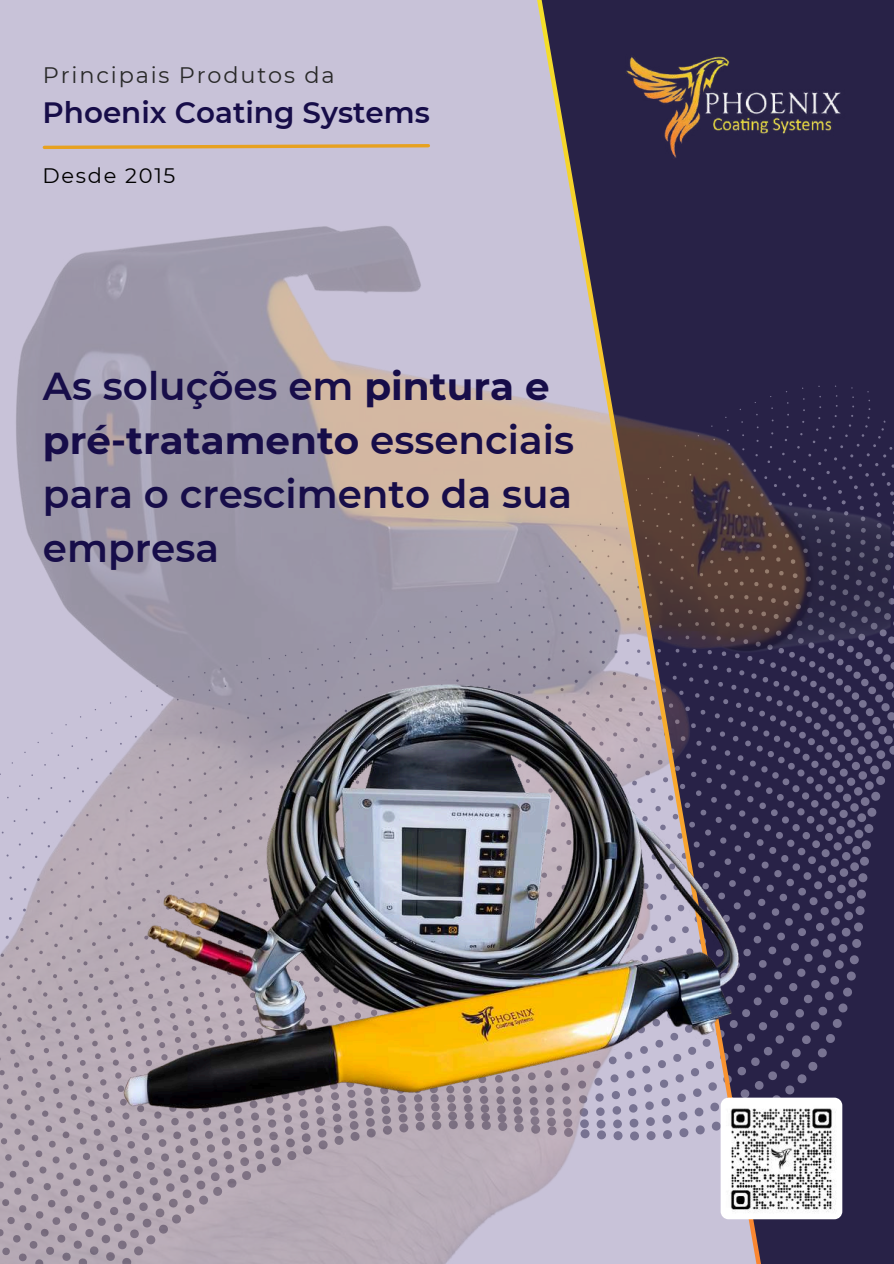
<style>
.page{position:relative;width:894px;height:1264px;background:#fff}
.page>*{position:absolute;margin:0;border:0;box-sizing:border-box;transform-origin:0 0}
.t1{font:600 38.85px/53.8px "Montserrat";color:#170d49}
.t2{font:600 29.4px "Montserrat";color:#170d49}
.t3{font:22.35px "Montserrat";letter-spacing:.08em;color:#292929}
.t4{font:21px "Montserrat";letter-spacing:.08em;color:#000}
.s1{font-weight:700}
</style>
<div class="page">
<img style="left:0;top:2px;width:890px;height:1261px">
<svg style="left:531px;top:0;width:233px;height:1263px;background:#706576"></svg>
<img style="left:46px;top:561px;width:791px;height:605px">
<img style="left:720px;top:1097px;width:122px;height:122px;border-radius:8px">
<svg style="left:41px;top:142px;width:390px;height:9px;background:#d3b592"></svg>
<img style="left:619px;top:37px;width:229px;height:133px">
<p class="t3" style="left:43px;top:61px;width:293px">Principais Produtos da</p>
<p class="t2" style="left:43px;top:94px;width:389px">Phoenix Coating Systems</p>
<p class="t4" style="left:43px;top:163px;width:134px">Desde 2015</p>
<p class="t1" style="left:43px;top:359px;width:532px">As soluções em <span class="s1">pintura e pré-tratamento</span> essenciais para o crescimento da sua empresa</p>
</div>
